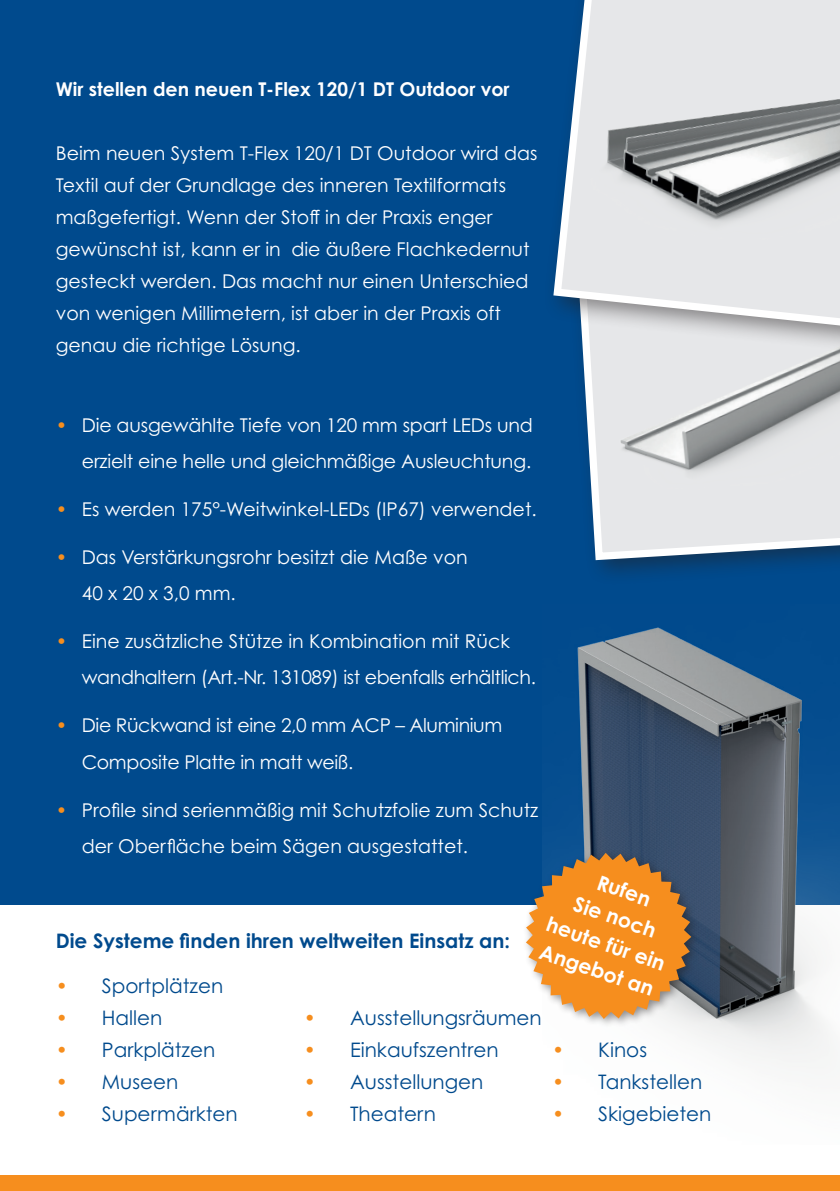
<style>
.page{position:relative;width:840px;height:1191px;background:#fff}
.page>*{position:absolute;margin:0;border:0;box-sizing:border-box;transform-origin:0 0}
.t1{font:700 20.6px/28px "Century Gothic Pro";color:#fff;text-align:center}
.t2{font:20px "Century Gothic Pro";color:#004a8d}
.t3{font:700 20px "Century Gothic Pro";color:#004a8d}
.t4{font:19px/32px "Century Gothic Pro";color:#fff}
.t5{font:19px/36px "Century Gothic Pro";letter-spacing:-.02em;color:#fff}
.t6{font:700 19px "Century Gothic Pro";color:#fff}
.s1{color:#f68e1e}
</style>
<div class="page">
<div style="left:0;top:0;width:839px;height:904px;background:#004a8d"></div>
<img style="left:552px;top:627px;width:287px;height:436px">
<div style="left:521px;top:848px;width:179px;height:181px;background:#231f20;opacity:.5"></div>
<svg style="left:525px;top:852px;width:166px;height:167px;background:#d38f45"></svg>
<div style="left:568px;top:252px;width:271px;height:334px;background:#231f20;opacity:.5"></div>
<svg style="left:574px;top:357px;width:265px;height:207px;background:#c3cad2"></svg>
<div style="left:543px;top:0;width:296px;height:357px;background:#231f20;opacity:.5"></div>
<svg style="left:549px;top:0;width:290px;height:335px;background:#c3cad0"></svg>
<div style="left:0;top:1175px;width:839px;height:16px;background:#f68e1e"></div>
<p class="t6" style="left:56px;top:78px;width:455px">Wir stellen den neuen T-Flex 120/1 DT Outdoor vor</p>
<p class="t4" style="left:56px;top:137px;width:483px">Beim neuen System T-Flex 120/1 DT Outdoor wird das Textil auf der Grundlage des inneren Textilformats maßgefertigt. Wenn der Stoff in der Praxis enger gewünscht ist, kann er in die äußere Flachkedernut gesteckt werden. Das macht nur einen Unterschied von wenigen Millimetern, ist aber in der Praxis oft genau die richtige Lösung.</p>
<p class="t4" style="left:56px;top:407px;width:478px;line-height:36px;text-align:right"><span class="s1">•</span> Die ausgewählte Tiefe von 120 mm spart LEDs und erzielt eine helle und gleichmäßige Ausleuchtung.</p>
<p class="t4" style="left:56px;top:493px;width:482px"><span class="s1">•</span> Es werden 175°-Weitwinkel-LEDs (IP67) verwendet.</p>
<p class="t4" style="left:82px;top:539px;width:387px;line-height:36px;text-indent:-26px"><span class="s1">•</span> Das Verstärkungsrohr besitzt die Maße von<br>40 x 20 x 3,0 mm.</p>
<p class="t4" style="left:82px;top:623px;width:455px;line-height:36px;text-indent:-26px"><span class="s1">•</span> Eine zusätzliche Stütze in Kombination mit Rück wandhaltern (Art.-Nr. 131089) ist ebenfalls erhältlich.</p>
<p class="t5" style="left:82px;top:707px;width:422px;text-indent:-26px"><span class="s1">•</span> Die Rückwand ist eine 2,0 mm ACP – Aluminium<br>Composite Platte in matt weiß.</p>
<p class="t4" style="left:82px;top:791px;width:457px;line-height:36px;text-indent:-26px"><span class="s1">•</span> Profile sind serienmäßig mit Schutzfolie zum Schutz der Oberfläche beim Sägen ausgestattet.</p>
<p class="t1" style="left:569px;top:856px;width:126px;rotate:19deg">Rufen<br>Sie noch heute für ein<br>Angebot an</p>
<p class="t3" style="left:56px;top:928px;width:455px">Die Systeme finden ihren weltweiten Einsatz an:</p>
<p class="t2" style="left:56px;top:973px;width:169px"><span class="s1">•</span> Sportplätzen</p>
<p class="t2" style="left:56px;top:1005px;width:108px"><span class="s1">•</span> Hallen</p>
<p class="t2" style="left:56px;top:1037px;width:161px"><span class="s1">•</span> Parkplätzen</p>
<p class="t2" style="left:56px;top:1069px;width:124px"><span class="s1">•</span> Museen</p>
<p class="t2" style="left:56px;top:1101px;width:183px"><span class="s1">•</span> Supermärkten</p>
<p class="t2" style="left:304px;top:1005px;width:239px"><span class="s1">•</span> Ausstellungsräumen</p>
<p class="t2" style="left:304px;top:1037px;width:196px"><span class="s1">•</span> Einkaufszentren</p>
<p class="t2" style="left:304px;top:1069px;width:181px"><span class="s1">•</span> Ausstellungen</p>
<p class="t2" style="left:304px;top:1101px;width:133px"><span class="s1">•</span> Theatern</p>
<p class="t2" style="left:552px;top:1037px;width:96px"><span class="s1">•</span> Kinos</p>
<p class="t2" style="left:552px;top:1069px;width:152px"><span class="s1">•</span> Tankstellen</p>
<p class="t2" style="left:552px;top:1101px;width:161px"><span class="s1">•</span> Skigebieten</p>
</div>
